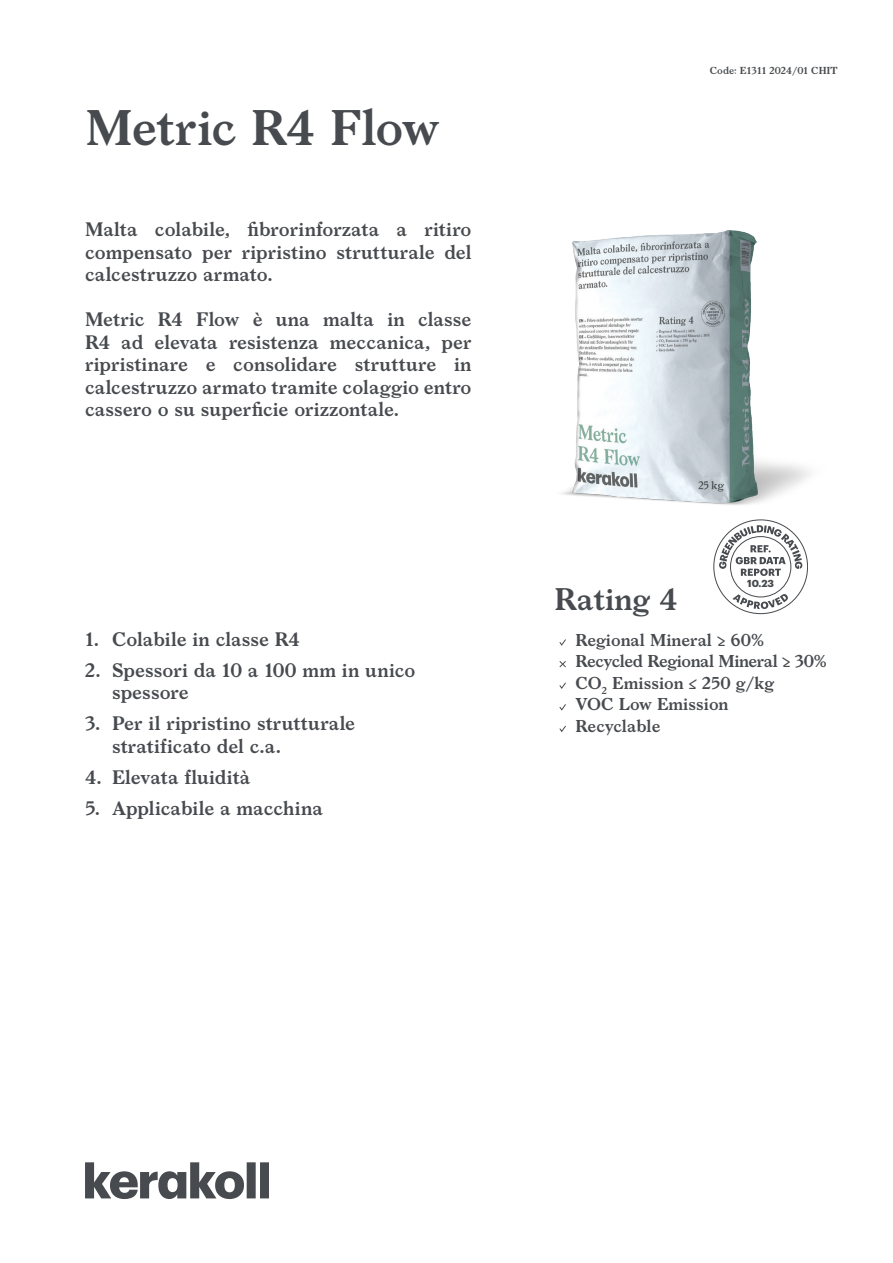
<style>
.page{position:relative;width:893px;height:1263px;background:#fff}
.page>*{position:absolute;margin:0;border:0;box-sizing:border-box;transform-origin:0 0}
.notag_cover_nome_prodotto{font:600 48px "Larish Neue";letter-spacing:-.015em;color:#474a4e}
.cover_eco{font:600 30px "Larish Neue";color:#474a4e}
.cover_descrizione_prodotto{font:600 18.75px/22.5px "Larish Neue";color:#474a4e;text-align:justify}
.notag_cover_voci_rating{font:600 16.5px "Larish Neue";color:#474a4e}
.notag_cover_voci_rating-2{font:600 16.5px "Larish Neue";letter-spacing:-.025em;color:#474a4e}
.cover_datareport{font:700 10.05px "Graphik";color:#474a4e}
.t1{font:600 9.75px "Larish Neue";color:#474a4e}
</style>
<div class="page">
<svg style="left:713px;top:522px;width:95px;height:92px"></svg>
<svg style="left:85px;top:1162px;width:184px;height:37px"></svg>
<img style="left:561px;top:230px;width:249px;height:292px">
<svg style="left:559px;top:639px;width:7px;height:7px"></svg>
<svg style="left:559px;top:661px;width:7px;height:7px"></svg>
<svg style="left:559px;top:682px;width:7px;height:7px"></svg>
<svg style="left:559px;top:704px;width:7px;height:7px"></svg>
<svg style="left:559px;top:725px;width:7px;height:7px"></svg>
<p class="notag_cover_nome_prodotto" style="left:85px;top:91px;width:356px">Metric R4 Flow</p>
<p class="cover_descrizione_prodotto" style="left:85px;top:217px;width:388px">Malta colabile, fibrorinforzata a ritiro compensato per ripristino strutturale del calcestruzzo armato.</p>
<p class="cover_descrizione_prodotto" style="left:85px;top:307px;width:388px">Metric R4 Flow è una malta in classe R4 ad elevata resistenza meccanica, per ripristinare e consolidare strutture in calcestruzzo armato tramite colaggio entro cassero o su superficie orizzontale.</p>
<p class="cover_descrizione_prodotto" style="left:85px;top:626px;width:216px">1. Colabile in classe R4</p>
<p class="cover_descrizione_prodotto" style="left:112px;top:657px;width:305px;text-indent:-27px">2. Spessori da 10 a 100 mm in unico spessore</p>
<p class="cover_descrizione_prodotto" style="left:112px;top:711px;width:245px;text-indent:-27px">3. Per il ripristino strutturale stratificato del c.a.</p>
<p class="cover_descrizione_prodotto" style="left:85px;top:764px;width:167px">4. Elevata fluidità</p>
<p class="cover_descrizione_prodotto" style="left:85px;top:795px;width:239px">5. Applicabile a macchina</p>
<p class="t1" style="left:710px;top:63px;width:129px">Code: E1311 2024/01 CHIT</p>
<p class="cover_datareport" style="left:747px;top:575px;width:28px">10.23</p>
<p class="cover_eco" style="left:554px;top:576px;width:125px">Rating 4</p>
<p class="notag_cover_voci_rating" style="left:575px;top:627px;width:190px">Regional Mineral ≥ 60%</p>
<p class="notag_cover_voci_rating-2" style="left:575px;top:648px;width:253px">Recycled Regional Mineral ≥ 30%</p>
<p class="notag_cover_voci_rating" style="left:575px;top:670px;width:200px">CO<sub>2</sub> Emission ≤ 250 g/kg</p>
<p class="notag_cover_voci_rating" style="left:575px;top:692px;width:155px">VOC Low Emission</p>
<p class="notag_cover_voci_rating" style="left:575px;top:713px;width:86px">Recyclable</p>
</div>
